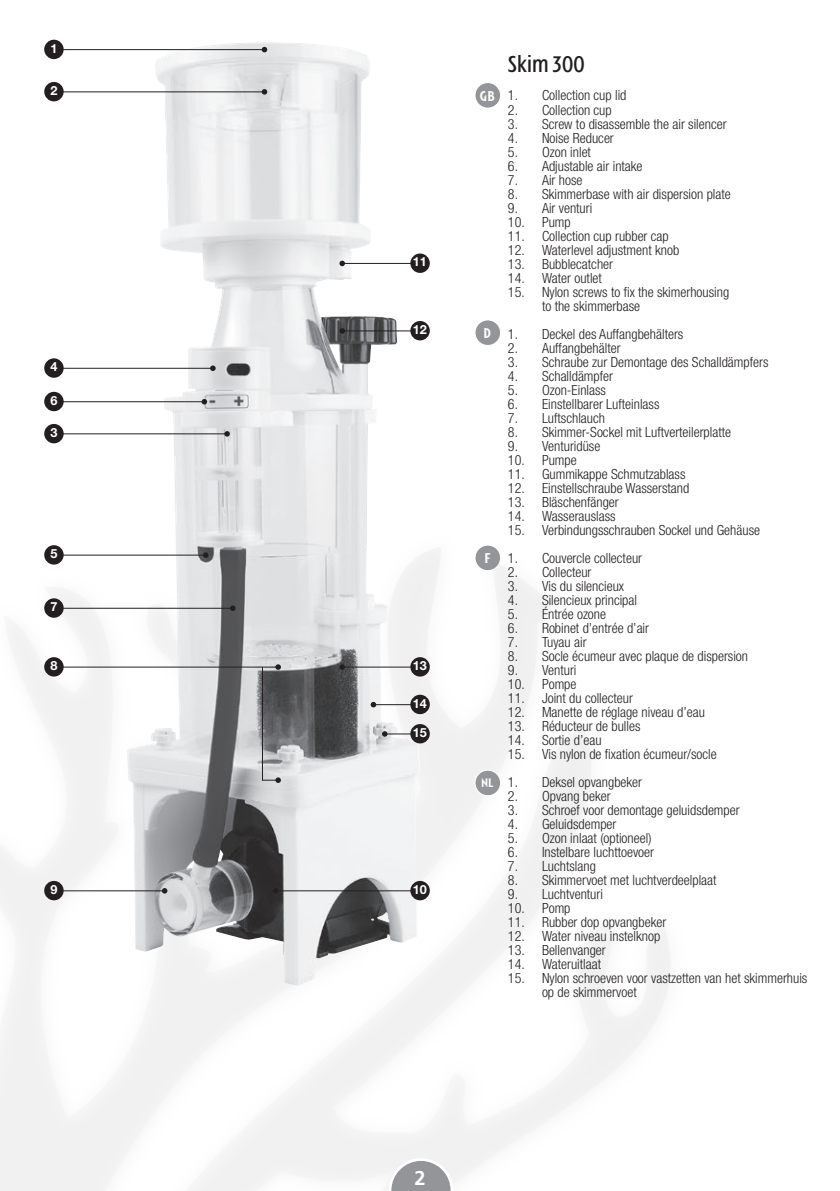
<style>
.page{position:relative;width:840px;height:1191px;background:#fff}
.page>*{position:absolute;margin:0;border:0;box-sizing:border-box;transform-origin:0 0}
.t1{font:22px "Linotype Spitz";letter-spacing:-.025em;color:#231f20}
.t2{font:700 20px "Frutiger LT Std";color:#fff}
.t3{font:300 condensed 14px/14px "Helvetica Neue LT Std";color:#231f20}
.t4{font:500 13.6px "Linotype Spitz";color:#fff}
.t5{font:700 12.6px "Helvetica Neue LT Std";color:#fff}
.t6{font:500 11.8px "Linotype Spitz";color:#fff}
</style>
<div class="page">
<svg style="left:552px;top:728px;width:119px;height:389px"></svg>
<svg style="left:0;top:545px;width:552px;height:646px"></svg>
<img style="left:126px;top:59px;width:294px;height:926px">
<svg style="left:388px;top:1158px;width:65px;height:33px"></svg>
<div style="left:474px;top:82px;width:26px;height:26px;background:#939598;border-radius:50%"></div>
<div style="left:474px;top:82px;width:27px;height:27px;border:1px solid #fff;border-radius:50%"></div>
<div style="left:474px;top:320px;width:26px;height:25px;background:#939598;border-radius:50%"></div>
<div style="left:474px;top:319px;width:27px;height:27px;border:1px solid #fff;border-radius:50%"></div>
<div style="left:474px;top:545px;width:26px;height:26px;background:#939598;border-radius:50%"></div>
<div style="left:474px;top:544px;width:27px;height:27px;border:1px solid #fff;border-radius:50%"></div>
<div style="left:474px;top:770px;width:26px;height:25px;background:#939598;border-radius:50%"></div>
<div style="left:474px;top:769px;width:27px;height:27px;border:1px solid #fff;border-radius:50%"></div>
<div style="left:44px;top:40px;width:20px;height:19px;background:#231f20;border-radius:50%"></div>
<div style="left:44px;top:82px;width:20px;height:19px;background:#231f20;border-radius:50%"></div>
<div style="left:44px;top:424px;width:20px;height:19px;background:#231f20;border-radius:50%"></div>
<div style="left:44px;top:358px;width:20px;height:20px;background:#231f20;border-radius:50%"></div>
<div style="left:44px;top:392px;width:20px;height:19px;background:#231f20;border-radius:50%"></div>
<div style="left:44px;top:545px;width:20px;height:19px;background:#231f20;border-radius:50%"></div>
<div style="left:44px;top:598px;width:20px;height:20px;background:#231f20;border-radius:50%"></div>
<div style="left:410px;top:253px;width:19px;height:20px;background:#231f20;border-radius:50%"></div>
<div style="left:410px;top:321px;width:19px;height:19px;background:#231f20;border-radius:50%"></div>
<div style="left:44px;top:881px;width:20px;height:19px;background:#231f20;border-radius:50%"></div>
<div style="left:44px;top:657px;width:20px;height:19px;background:#231f20;border-radius:50%"></div>
<hr style="left:62px;top:49px;width:202px;height:1px;background:#231f20">
<hr style="left:62px;top:91px;width:202px;height:1px;background:#231f20">
<hr style="left:61px;top:433px;width:166px;height:1px;background:#231f20">
<hr style="left:61px;top:368px;width:152px;height:1px;background:#231f20">
<hr style="left:61px;top:401px;width:143px;height:1px;background:#231f20">
<hr style="left:61px;top:554px;width:145px;height:1px;background:#231f20">
<hr style="left:61px;top:608px;width:172px;height:1px;background:#231f20">
<hr style="left:342px;top:263px;width:72px;height:1px;background:#231f20">
<hr style="left:342px;top:330px;width:72px;height:1px;background:#231f20">
<hr style="left:61px;top:890px;width:103px;height:1px;background:#231f20">
<hr style="left:61px;top:666px;width:217px;height:1px;background:#231f20">
<svg style="left:261px;top:47px;width:6px;height:5px"></svg>
<svg style="left:261px;top:89px;width:6px;height:6px"></svg>
<svg style="left:224px;top:431px;width:6px;height:5px"></svg>
<svg style="left:210px;top:365px;width:5px;height:6px"></svg>
<svg style="left:201px;top:399px;width:6px;height:5px"></svg>
<svg style="left:203px;top:552px;width:5px;height:6px"></svg>
<svg style="left:230px;top:605px;width:5px;height:6px"></svg>
<div style="left:410px;top:881px;width:19px;height:19px;background:#231f20;border-radius:50%"></div>
<hr style="left:275px;top:890px;width:139px;height:1px;background:#231f20">
<svg style="left:272px;top:888px;width:6px;height:5px"></svg>
<svg style="left:339px;top:261px;width:6px;height:5px"></svg>
<svg style="left:339px;top:328px;width:6px;height:6px"></svg>
<div style="left:410px;top:657px;width:19px;height:19px;background:#231f20;border-radius:50%"></div>
<hr style="left:342px;top:666px;width:72px;height:1px;background:#231f20">
<svg style="left:339px;top:664px;width:6px;height:6px"></svg>
<div style="left:410px;top:694px;width:19px;height:20px;background:#231f20;border-radius:50%"></div>
<hr style="left:373px;top:704px;width:41px;height:1px;background:#231f20">
<svg style="left:370px;top:702px;width:6px;height:5px"></svg>
<div style="left:410px;top:724px;width:19px;height:19px;background:#231f20;border-radius:50%"></div>
<hr style="left:384px;top:733px;width:30px;height:1px;background:#231f20">
<svg style="left:382px;top:731px;width:5px;height:5px"></svg>
<svg style="left:162px;top:888px;width:5px;height:5px"></svg>
<svg style="left:275px;top:664px;width:6px;height:6px"></svg>
<svg style="left:262px;top:777px;width:19px;height:6px"></svg>
<hr style="left:262px;top:667px;width:1px;height:113px;background:#231f20">
<p class="t5" style="left:50px;top:40px;width:9px">1</p>
<p class="t5" style="left:50px;top:83px;width:9px">2</p>
<p class="t5" style="left:50px;top:359px;width:9px">4</p>
<p class="t5" style="left:50px;top:392px;width:9px">6</p>
<p class="t5" style="left:50px;top:424px;width:9px">3</p>
<p class="t5" style="left:50px;top:546px;width:9px">5</p>
<p class="t5" style="left:50px;top:599px;width:9px">7</p>
<p class="t5" style="left:50px;top:658px;width:9px">8</p>
<p class="t5" style="left:50px;top:881px;width:9px">9</p>
<p class="t5" style="left:413px;top:254px;width:16px">11</p>
<p class="t5" style="left:413px;top:322px;width:16px">12</p>
<p class="t5" style="left:413px;top:658px;width:16px">13</p>
<p class="t5" style="left:413px;top:695px;width:16px">14</p>
<p class="t5" style="left:413px;top:724px;width:16px">15</p>
<p class="t5" style="left:413px;top:881px;width:16px">10</p>
<p class="t4" style="left:479px;top:87px;width:16px">GB</p>
<p class="t4" style="left:483px;top:325px;width:9px">D</p>
<p class="t4" style="left:484px;top:550px;width:8px">F</p>
<p class="t6" style="left:481px;top:775px;width:14px">NL</p>
<h1 class="t1" style="left:507px;top:51px;width:79px">Skim 300</h1>
<p class="t3" style="left:507px;top:88px;width:120px">1. Collection cup lid</p>
<p class="t3" style="left:507px;top:102px;width:105px">2. Collection cup</p>
<p class="t3" style="left:507px;top:116px;width:220px">3. Screw to disassemble the air silencer</p>
<p class="t3" style="left:507px;top:130px;width:107px">4. Noise Reducer</p>
<p class="t3" style="left:507px;top:144px;width:84px">5. Ozon inlet</p>
<p class="t3" style="left:507px;top:158px;width:136px">6. Adjustable air intake</p>
<p class="t3" style="left:507px;top:172px;width:76px">7. Air hose</p>
<p class="t3" style="left:507px;top:186px;width:224px">8. Skimmerbase with air dispersion plate</p>
<p class="t3" style="left:507px;top:200px;width:86px">9. Air venturi</p>
<p class="t3" style="left:507px;top:214px;width:64px">10. Pump</p>
<p class="t3" style="left:507px;top:228px;width:162px">11. Collection cup rubber cap</p>
<p class="t3" style="left:507px;top:242px;width:173px">12. Waterlevel adjustment knob</p>
<p class="t3" style="left:507px;top:256px;width:106px">13. Bubblecatcher</p>
<p class="t3" style="left:507px;top:270px;width:95px">14. Water outlet</p>
<p class="t3" style="left:541px;top:284px;width:189px;text-indent:-34px">15. Nylon screws to fix the skimerhousing to the skimmerbase</p>
<p class="t3" style="left:507px;top:326px;width:177px">1. Deckel des Auffangbehälters</p>
<p class="t3" style="left:507px;top:340px;width:114px">2. Auffangbehälter</p>
<p class="t3" style="left:507px;top:354px;width:262px">3. Schraube zur Demontage des Schalldämpfers</p>
<p class="t3" style="left:507px;top:368px;width:106px">4. Schalldämpfer</p>
<p class="t3" style="left:507px;top:382px;width:100px">5. Ozon-Einlass</p>
<p class="t3" style="left:507px;top:396px;width:153px">6. Einstellbarer Lufteinlass</p>
<p class="t3" style="left:507px;top:410px;width:98px">7. Luftschlauch</p>
<p class="t3" style="left:507px;top:424px;width:224px">8. Skimmer-Sockel mit Luftverteilerplatte</p>
<p class="t3" style="left:507px;top:438px;width:94px">9. Venturidüse</p>
<p class="t3" style="left:507px;top:452px;width:70px">10. Pumpe</p>
<p class="t3" style="left:507px;top:466px;width:179px">11. Gummikappe Schmutzablass</p>
<p class="t3" style="left:507px;top:480px;width:183px">12. Einstellschraube Wasserstand</p>
<p class="t3" style="left:507px;top:494px;width:112px">13. Bläschenfänger</p>
<p class="t3" style="left:507px;top:508px;width:109px">14. Wasserauslass</p>
<p class="t3" style="left:507px;top:522px;width:253px">15. Verbindungsschrauben Sockel und Gehäuse</p>
<p class="t3" style="left:507px;top:550px;width:136px">1. Couvercle collecteur</p>
<p class="t3" style="left:507px;top:564px;width:85px">2. Collecteur</p>
<p class="t3" style="left:507px;top:578px;width:118px">3. Vis du silencieux</p>
<p class="t3" style="left:507px;top:592px;width:130px">4. Silencieux principal</p>
<p class="t3" style="left:507px;top:606px;width:100px">5. Éntrée ozone</p>
<p class="t3" style="left:507px;top:620px;width:142px">6. Robinet d’entrée d’air</p>
<p class="t3" style="left:507px;top:634px;width:80px">7. Tuyau air</p>
<p class="t3" style="left:507px;top:648px;width:241px">8. Socle écumeur avec plaque de dispersion</p>
<p class="t3" style="left:507px;top:662px;width:70px">9. Venturi</p>
<p class="t3" style="left:507px;top:676px;width:70px">10. Pompe</p>
<p class="t3" style="left:507px;top:690px;width:126px">11. Joint du collecteur</p>
<p class="t3" style="left:507px;top:704px;width:198px">12. Manette de réglage niveau d’eau</p>
<p class="t3" style="left:507px;top:718px;width:134px">13. Réducteur de bulles</p>
<p class="t3" style="left:507px;top:732px;width:95px">14. Sortie d’eau</p>
<p class="t3" style="left:507px;top:746px;width:210px">15. Vis nylon de fixation écumeur/socle</p>
<p class="t3" style="left:507px;top:774px;width:136px">1. Deksel opvangbeker</p>
<p class="t3" style="left:507px;top:788px;width:104px">2. Opvang beker</p>
<p class="t3" style="left:507px;top:802px;width:233px">3. Schroef voor demontage geluidsdemper</p>
<p class="t3" style="left:507px;top:816px;width:110px">4. Geluidsdemper</p>
<p class="t3" style="left:507px;top:830px;width:145px">5. Ozon inlaat (optioneel)</p>
<p class="t3" style="left:507px;top:844px;width:147px">6. Instelbare luchttoevoer</p>
<p class="t3" style="left:507px;top:858px;width:89px">7. Luchtslang</p>
<p class="t3" style="left:507px;top:872px;width:210px">8. Skimmervoet met luchtverdeelplaat</p>
<p class="t3" style="left:507px;top:886px;width:96px">9. Luchtventuri</p>
<p class="t3" style="left:507px;top:900px;width:64px">10. Pomp</p>
<p class="t3" style="left:507px;top:914px;width:160px">11. Rubber dop opvangbeker</p>
<p class="t3" style="left:507px;top:928px;width:154px">12. Water niveau instelknop</p>
<p class="t3" style="left:507px;top:942px;width:99px">13. Bellenvanger</p>
<p class="t3" style="left:507px;top:956px;width:95px">14. Wateruitlaat</p>
<p class="t3" style="left:541px;top:970px;width:267px;text-indent:-34px">15. Nylon schroeven voor vastzetten van het skimmerhuis op de skimmervoet</p>
<h2 class="t2" style="left:414px;top:1166px;width:13px">2</h2>
</div>
